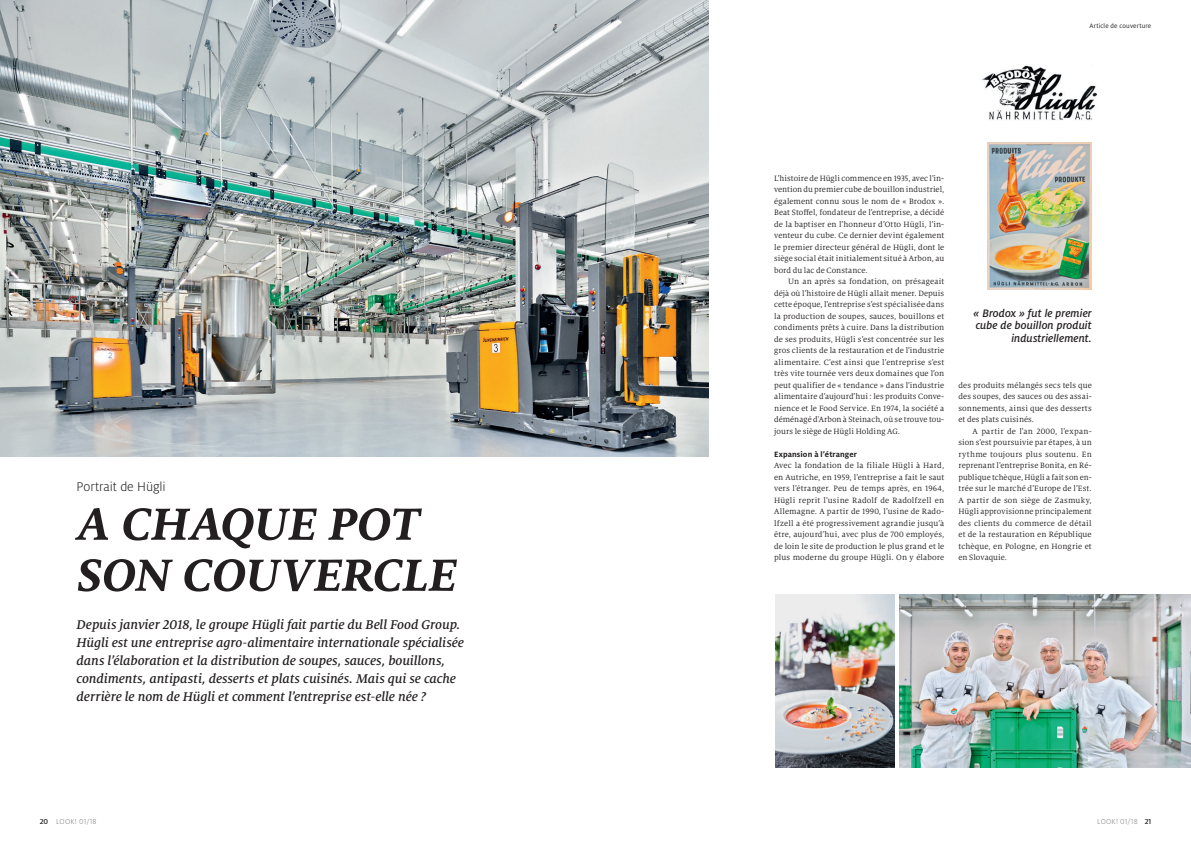
<style>
.page{position:relative;width:1191px;height:842px;background:#fff}
.page>*{position:absolute;margin:0;border:0;box-sizing:border-box;transform-origin:0 0}
.t1{font:italic 700 50px/51px "Milo Serif Pro";letter-spacing:-.015em;color:#231f20}
.t2{font:italic 500 14px/18px "Milo Serif Pro";letter-spacing:-.005em;color:#231f20}
.t3{font:300 14px "Milo Pro";letter-spacing:-.005em;color:#231f20}
.t4{font:italic 500 12px/12.5px "Milo Pro";color:#231f20;text-align:right}
.t5{font:8.5px/11.5px "Milo Serif Pro";letter-spacing:.01em;color:#231f20;text-align:justify}
.t6{font:700 8.5px "Milo Pro";letter-spacing:.015em;color:#231f20}
.t7{font:300 8px "Milo Pro";letter-spacing:.025em;color:#808285}
.t8{font:7px "Milo Pro";letter-spacing:.02em;color:#231f20}
.s1{font-weight:500;color:#231f20}
</style>
<div class="page">
<img style="left:987px;top:142px;width:104px;height:148px">
<img style="left:0;top:0;width:709px;height:457px">
<img style="left:982px;top:65px;width:114px;height:55px">
<img style="left:776px;top:595px;width:119px;height:172px">
<img style="left:900px;top:595px;width:291px;height:172px">
<h2 class="t3" style="left:77px;top:479px;width:90px">Portrait de Hügli</h2>
<h1 class="t1" style="left:77px;top:498px;width:381px">A CHAQUE POT<br>SON COUVERCLE</h1>
<p class="t2" style="left:77px;top:616px;width:389px">Depuis janvier 2018, le groupe Hügli fait partie du Bell Food Group.<br>Hügli est une entreprise agro-alimentaire internationale spécialisée dans l’élaboration et la distribution de soupes, sauces, bouillons, condiments, antipasti, desserts et plats cuisinés. Mais qui se cache derrière le nom de Hügli et comment l’entreprise est-elle née ?</p>
<p class="t8" style="left:1089px;top:22px;width:63px">Article de couverture</p>
<p class="t5" style="left:774px;top:172px;width:172px">L’histoire de Hügli commence en 1935, avec l’in&shy;vention du premier cube de bouillon industriel, également connu sous le nom de « Brodox ».<br>Beat Stoffel, fondateur de l’entreprise, a décidé de la baptiser en l’honneur d’Otto Hügli, l’in&shy;venteur du cube. Ce dernier devint également le premier directeur général de Hügli, dont le siège social était initialement situé à Arbon, au bord du lac de Constance.</p>
<p class="t5" style="left:774px;top:276px;width:172px;text-indent:14px">Un an après sa fondation, on présageait déjà où l’histoire de Hügli allait mener. Depuis cette époque, l’entreprise s’est spécialisée dans la production de soupes, sauces, bouillons et condiments prêts à cuire. Dans la distribution de ses produits, Hügli s’est concentrée sur les gros clients de la restauration et de l’industrie alimentaire. C’est ainsi que l’entreprise s’est très vite tournée vers deux domaines que l’on peut qualifier de « tendance » dans l’industrie alimentaire d’aujourd’hui : les produits Conve&shy;nience et le Food Service. En 1974, la société a déménagé d'Arbon à Steinach, où se trouve tou&shy;jours le siège de Hügli Holding AG.</p>
<p class="t6" style="left:774px;top:449px;width:84px">Expansion à l’étranger</p>
<p class="t5" style="left:774px;top:460px;width:172px">Avec la fondation de la filiale Hügli à Hard, en Autriche, en 1959, l’entreprise a fait le saut vers l’étranger. Peu de temps après, en 1964, Hügli reprit l’usine Radolf de Radolfzell en Allemagne. A partir de 1990, l’usine de Rado&shy;lfzell a été progressivement agrandie jusqu’à être, aujourd’hui, avec plus de 700 employés, de loin le site de production le plus grand et le plus moderne du groupe Hügli. On y élabore</p>
<h3 class="t4" style="left:973px;top:307px;width:120px">« Brodox » fut le premier cube de bouillon produit industriellement.</h3>
<p class="t5" style="left:958px;top:379px;width:135px">des produits mélangés secs tels que des soupes, des sauces ou des assai&shy;sonnements, ainsi que des desserts et des plats cuisinés.</p>
<p class="t5" style="left:958px;top:425px;width:135px;text-indent:14px">A partir de l’an 2000, l’expan&shy;sion s’est poursuivie par étapes, à un rythme toujours plus soutenu. En reprenant l’entreprise Bonita, en Ré&shy;publique tchèque, Hügli a fait son en&shy;trée sur le marché d’Europe de l’Est.<br>A partir de son siège de Zasmuky, Hügli approvisionne principalement des clients du commerce de détail et de la restauration en République tchèque, en Pologne, en Hongrie et en Slovaquie.</p>
<p class="t7" style="left:40px;top:817px;width:58px"><span class="s1">20</span> LOOK! 01/18</p>
<p class="t7" style="left:1097px;top:817px;width:56px">LOOK! 01/18 <span class="s1">21</span></p>
</div>
